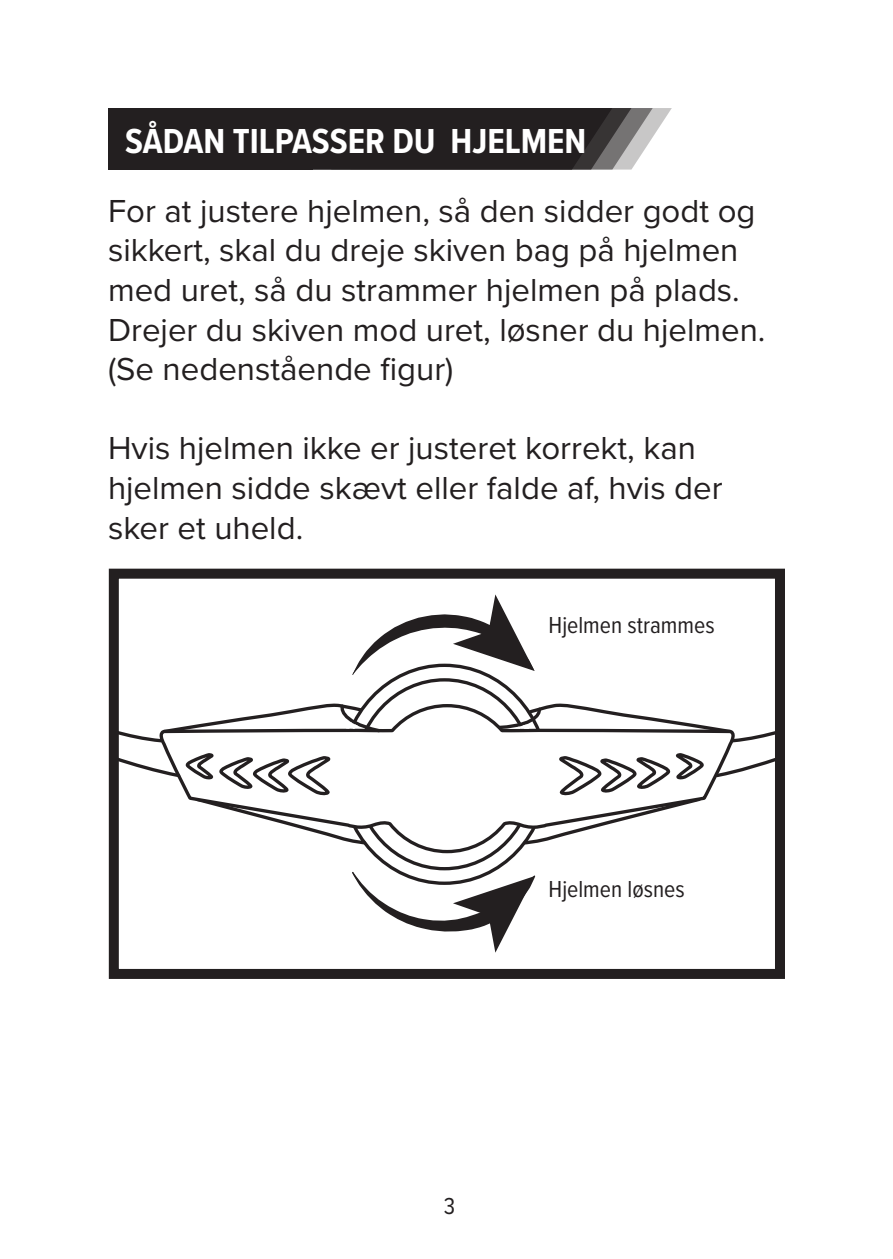
<style>
.page{position:relative;width:893px;height:1259px;background:#fff}
.page>*{position:absolute;margin:0;border:0;box-sizing:border-box;transform-origin:0 0}
.t1{font:700 36px "Proxima Nova Cond";color:#fff}
.t2{font:33px/39.6px "Proxima Nova";color:#231f20}
.t3{font:24px "Proxima Nova Cond";color:#231f20}
</style>
<div class="page">
<div style="left:108px;top:108px;width:204px;height:62px;background:#231f20"></div>
<svg style="left:312px;top:108px;width:360px;height:62px;background:#3d393a"></svg>
<svg style="left:108px;top:568px;width:428px;height:411px"></svg>
<div style="left:109px;top:568px;width:676px;height:411px;border:10px solid #231f20"></div>
<svg style="left:158px;top:702px;width:574px;height:153px"></svg>
<svg style="left:713px;top:754px;width:71px;height:25px"></svg>
<svg style="left:110px;top:751px;width:258px;height:98px"></svg>
<svg style="left:521px;top:751px;width:184px;height:101px"></svg>
<svg style="left:110px;top:703px;width:273px;height:41px"></svg>
<svg style="left:496px;top:703px;width:288px;height:41px"></svg>
<svg style="left:352px;top:594px;width:183px;height:81px"></svg>
<svg style="left:352px;top:872px;width:183px;height:80px"></svg>
<p class="t1" style="left:125px;top:115px;width:463px">SÅDAN TILPASSER DU HJELMEN</p>
<p class="t2" style="left:108px;top:189px;width:659px">For at justere hjelmen, så den sidder godt og sikkert, skal du dreje skiven bag på hjelmen med uret, så du strammer hjelmen på plads.<br>Drejer du skiven mod uret, løsner du hjelmen.</p>
<p class="t2" style="left:108px;top:348px;width:347px">(Se nedenstående figur)</p>
<p class="t2" style="left:108px;top:427px;width:616px">Hvis hjelmen ikke er justeret korrekt, kan hjelmen sidde skævt eller falde af, hvis der sker et uheld.</p>
<p class="t3" style="left:549px;top:607px;width:168px">Hjelmen strammes</p>
<p class="t3" style="left:549px;top:871px;width:138px">Hjelmen løsnes</p>
<p class="t3" style="left:444px;top:1188px;width:13px">3</p>
</div>
